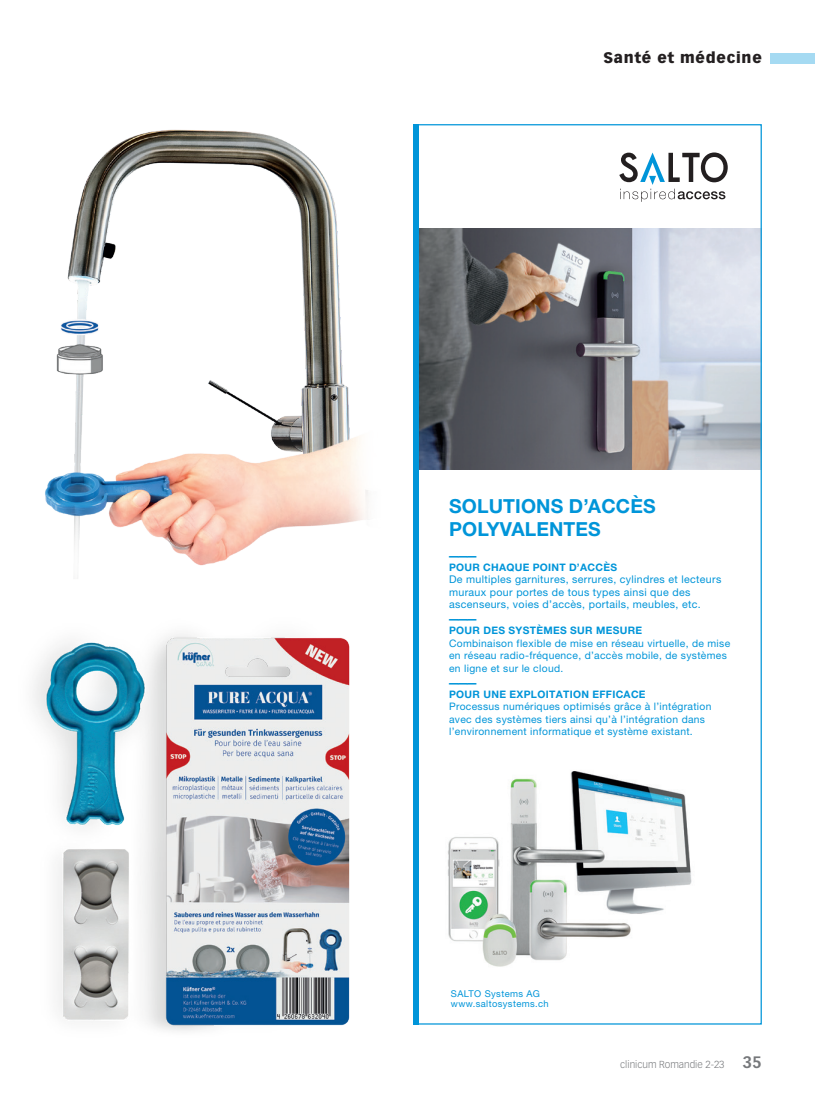
<style>
.page{position:relative;width:815px;height:1099px;background:#fff}
.page>*{position:absolute;margin:0;border:0;box-sizing:border-box;transform-origin:0 0}
.t1{font:700 19.38px/23.1px "Helvetica Neue";letter-spacing:.005em;color:#0095d9}
.t2{font:18.75px "Helvetica Neue";color:#0095d9}
.t3{font:900 15px "Vectora LT Std";letter-spacing:.05em;color:#231f20}
.t4{font:10.62px/12.5px "Helvetica Neue";letter-spacing:.03em;color:#0095d9}
.t5{font:10.25px/12.8px "Helvetica Neue";letter-spacing:.03em;color:#0095d9}
.t6{font:700 10.25px "Helvetica Neue";letter-spacing:.03em;color:#0095d9}
.t7{font:300 10px "Vectora LT Std";color:#76787b}
.t8{font:9.38px/10.6px "Helvetica Neue";letter-spacing:.04em;color:#0095d9}
.s1{font-weight:700}
.s2{font-weight:700;font-size:16.25px}
</style>
<div class="page">
<div style="left:770px;top:53px;width:45px;height:10px;background:#a5daf2"></div>
<img style="left:45px;top:129px;width:323px;height:437px">
<img style="left:33px;top:634px;width:317px;height:397px">
<img style="left:419px;top:229px;width:341px;height:241px">
<img style="left:448px;top:771px;width:244px;height:196px">
<div style="left:414px;top:124px;width:5px;height:900px;background:#0095d9"></div>
<svg style="left:619px;top:152px;width:109px;height:50px"></svg>
<h3 class="t3" style="left:603px;top:49px;width:160px">Santé et médecine</h3>
<p class="t1" style="left:449px;top:494px;width:208px">SOLUTIONS D’ACCÈS<br>POLYVALENTES</p>
<p class="t2" style="left:449px;top:544px;width:29px">–––</p>
<p class="t6" style="left:449px;top:561px;width:169px">POUR CHAQUE POINT D’ACCÈS</p>
<p class="t4" style="left:449px;top:573px;width:274px">De multiples garnitures, serrures, cylindres et lecteurs muraux pour portes de tous types ainsi que des ascenseurs, voies d’accès, portails, meubles, etc.</p>
<p class="t2" style="left:449px;top:607px;width:29px">–––</p>
<p class="t5" style="left:449px;top:623px;width:283px"><span class="s1">POUR DES SYSTÈMES SUR MESURE<br></span>Combinaison flexible de mise en réseau virtuelle, de mise en réseau radio-fréquence, d’accès mobile, de systèmes en ligne et sur le cloud.</p>
<p class="t2" style="left:449px;top:671px;width:29px">–––</p>
<p class="t5" style="left:449px;top:687px;width:264px"><span class="s1">POUR UNE EXPLOITATION EFFICACE<br></span>Processus numériques optimisés grâce à l’intégration avec des systèmes tiers ainsi qu’à l’intégration dans l’environnement informatique et système existant.</p>
<p class="t8" style="left:451px;top:987px;width:99px">SALTO Systems AG www.saltosystems.ch</p>
<p class="t7" style="left:620px;top:1058px;width:143px">clinicum Romandie 2-23 <span class="s2">35</span></p>
</div>
